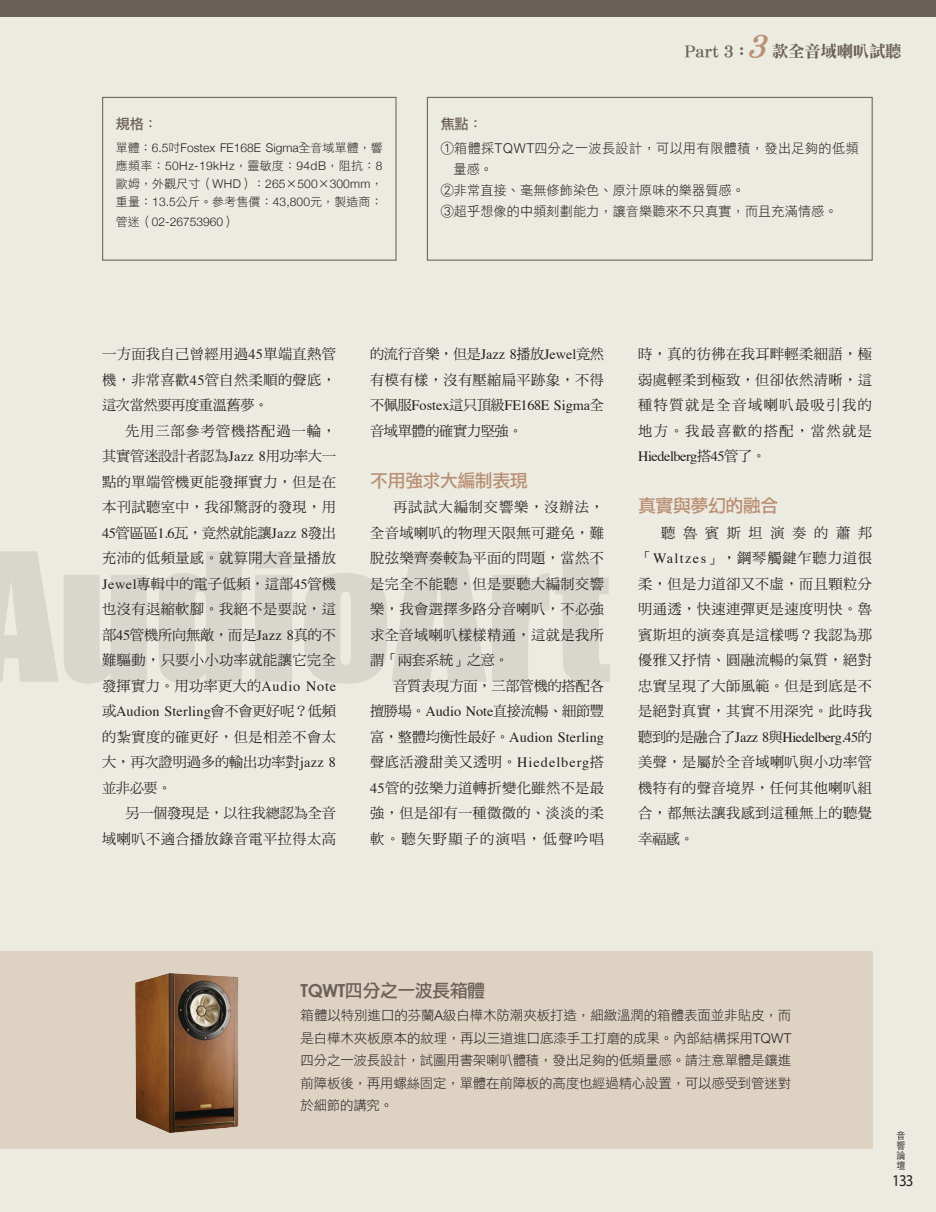
<style>
.page{position:relative;width:936px;height:1212px;background:#fff}
.page>*{position:absolute;margin:0;border:0;box-sizing:border-box;transform-origin:0 0}
.t1{font:165px "Impact";color:#231f20;scale:1.11 1}
.內標{font:18px "DF Li Hei Std W5";letter-spacing:-.03em;color:#ba8f73}
.內文{font:18px "DF Li Hei Std W5";letter-spacing:-.03em;color:#6c6159}
.t2{font:16.5px "DF Li Song Std W7";letter-spacing:-.02em;color:#6c6159}
.t3{font:16.5px "Myriad Pro";color:#231f20;scale:.91 1}
.內文-2{font:14.25px/25.5px "DF Ming Std W5";letter-spacing:.025em;color:#231f20;text-align:justify}
.內文-3{font:14.25px "DF Li Hei Std W5";color:#6c6159}
.t4{font:13.5px/22.5px "DF Li Hei Std W3";letter-spacing:.01em;color:#231f20;text-align:justify}
.t5{font:13.5px/21px "DF Li Hei Std W3";letter-spacing:.035em;color:#231f20}
.t6{font:300 12px/18px "Helvetica Neue";color:#231f20;text-align:justify}
.t7{font:300 9.9px/10.2px "ST Heiti TC";color:#231f20;text-align:justify;scale:.91 1}
.s1{font-family:"DF Li Hei Std W3";font-weight:400}
.s2{font-style:italic;font-size:31.5px;color:#ba8f73}
.s3{font-family:"Helvetica Neue";font-weight:300}
.s4{font-family:"Times"}
.s5{font-family:"Century Gothic";font-weight:700}
</style>
<div class="page">
<div style="left:0;top:0;width:935px;height:1212px;background:#ebebe2"></div>
<div style="left:0;top:0;width:935px;height:17px;background:#6c6159"></div>
<div style="left:0;top:951px;width:872px;height:197px;background:#ded2c2"></div>
<div style="left:427px;top:97px;width:445px;height:164px;border:1px solid #6c6159"></div>
<div style="left:102px;top:97px;width:294px;height:164px;border:1px solid #6c6159"></div>
<img style="left:135px;top:973px;width:104px;height:160px">
<p class="內文-3" style="left:116px;top:117px;width:43px">規格：</p>
<p class="t6" style="left:116px;top:137px;width:268px"><span class="s1">單體：</span>6.5<span class="s1">吋</span>Fostex FE168E Sigma<span class="s1">全音域單體，響應頻率：</span>50Hz-19kHz<span class="s1">，靈敏度：</span>94dB<span class="s1">，阻抗：</span>8<span class="s1">歐姆，外觀尺寸（</span>WHD<span class="s1">）：</span>265<span class="s1">×</span>500<span class="s1">×</span>300mm<span class="s1">，重量：</span>13.5<span class="s1">公斤。參考售價：</span>43,800<span class="s1">元，製造商：</span></p>
<p class="t6" style="left:116px;top:211px;width:121px"><span class="s1">管迷（</span>02-26753960<span class="s1">）</span></p>
<p class="t2" style="left:684px;top:42px;width:219px">Part 3：<span class="s2">3</span>款全音域喇叭試聽</p>
<p class="內文-3" style="left:440px;top:117px;width:43px">焦點：</p>
<p class="t5" style="left:453px;top:137px;width:407px;text-indent:-13px">①箱體採<span class="s3">TQWT</span>四分之一波長設計，可以用有限體積，發出足夠的低頻量感。</p>
<p class="t4" style="left:440px;top:179px;width:306px">②非常直接、毫無修飾染色、原汁原味的樂器質感。</p>
<p class="t4" style="left:440px;top:200px;width:398px">③超乎想像的中頻刻劃能力，讓音樂聽來不只真實，而且充滿情感。</p>
<p class="內文-2" style="left:102px;top:341px;width:235px">一方面我自己曾經用過<span class="s4">45</span>單端直熱管機，非常喜歡<span class="s4">45</span>管自然柔順的聲底，這次當然要再度重溫舊夢。</p>
<p class="內文-2" style="left:102px;top:418px;width:235px;text-indent:23px">先用三部參考管機搭配過一輪，其實管迷設計者認為<span class="s4">Jazz 8</span>用功率大一點的單端管機更能發揮實力，但是在本刊試聽室中，我卻驚訝的發現，用<span class="s4">45</span>管區區<span class="s4">1.6</span>瓦，竟然就能讓<span class="s4">Jazz 8</span>發出充沛的低頻量感。就算開大音量播放<span class="s4">Jewel</span>專輯中的電子低頻，這部<span class="s4">45</span>管機也沒有退縮軟腳。我絕不是要說，這部<span class="s4">45</span>管機所向無敵，而是<span class="s4">Jazz 8</span>真的不難驅動，只要小小功率就能讓它完全發揮實力。用功率更大的<span class="s4">Audio Note</span>或<span class="s4">Audion Sterling</span>會不會更好呢？低頻的紮實度的確更好，但是相差不會太大，再次證明過多的輸出功率對<span class="s4">jazz 8</span>並非必要。</p>
<p class="內文-2" style="left:102px;top:800px;width:235px;text-align:right">另一個發現是，以往我總認為全音<br>域喇叭不適合播放錄音電平拉得太高</p>
<p class="內文-2" style="left:370px;top:341px;width:235px">的流行音樂，但是<span class="s4">Jazz 8</span>播放<span class="s4">Jewel</span>竟然有模有樣，沒有壓縮扁平跡象，不得不佩服<span class="s4">Fostex</span>這只頂級<span class="s4">FE168E Sigma</span>全音域單體的確實力堅強。</p>
<p class="內標" style="left:370px;top:470px;width:159px">不用強求大編制表現</p>
<p class="內文-2" style="left:370px;top:494px;width:235px;text-indent:23px">再試試大編制交響樂，沒辦法，全音域喇叭的物理天限無可避免，難脫弦樂齊奏較為平面的問題，當然不是完全不能聽，但是要聽大編制交響樂，我會選擇多路分音喇叭，不必強求全音域喇叭樣樣精通，這就是我所謂「兩套系統」之意。</p>
<p class="內文-2" style="left:370px;top:673px;width:235px;text-indent:23px">音質表現方面，三部管機的搭配各擅勝場。<span class="s4">Audio Note</span>直接流暢、細節豐富，整體均衡性最好。<span class="s4">Audion Sterling</span>聲底活潑甜美又透明。<span class="s4">Hiedelberg</span>搭<span class="s4">45</span>管的弦樂力道轉折變化雖然不是最強，但是卻有一種微微的、淡淡的柔軟。聽矢野顯子的演唱，低聲吟唱</p>
<h1 class="t1" style="left:-35px;top:489px;width:583px">AudioArt</h1>
<p class="內文-2" style="left:638px;top:341px;width:235px">時，真的彷彿在我耳畔輕柔細語，極弱處輕柔到極致，但卻依然清晰，這種特質就是全音域喇叭最吸引我的地方。我最喜歡的搭配，當然就是<span class="s4">Hiedelberg</span>搭<span class="s4">45</span>管了。</p>
<p class="內標" style="left:638px;top:496px;width:142px">真實與夢幻的融合</p>
<p class="內文-2" style="left:638px;top:520px;width:235px;text-indent:23px">聽魯賓斯坦演奏的蕭邦「<span class="s4">Waltzes</span>」，鋼琴觸鍵乍聽力道很柔，但是力道卻又不虛，而且顆粒分明通透，快速連彈更是速度明快。魯賓斯坦的演奏真是這樣嗎？我認為那優雅又抒情、圓融流暢的氣質，絕對忠實呈現了大師風範。但是到底是不是絕對真實，其實不用深究。此時我聽到的是融合了<span class="s4">Jazz 8</span>與<span class="s4">Hiedelberg.45</span>的美聲，是屬於全音域喇叭與小功率管機特有的聲音境界，任何其他喇叭組合，都無法讓我感到這種無上的聽覺幸福感。</p>
<p class="內文" style="left:300px;top:981px;width:186px"><span class="s5">TQWT</span>四分之一波長箱體</p>
<p class="t4" style="left:300px;top:1004px;width:492px">箱體以特別進口的芬蘭<span class="s3">A</span>級白樺木防潮夾板打造，細緻溫潤的箱體表面並非貼皮，而是白樺木夾板原本的紋理，再以三道進口底漆手工打磨的成果。內部結構採用<span class="s3">TQWT</span>四分之一波長設計，試圖用書架喇叭體積，發出足夠的低頻量感。請注意單體是鑲進前障板後，再用螺絲固定，單體在前障板的高度也經過精心設置，可以感受到管迷對於細節的講究。</p>
<p class="t7" style="left:896px;top:1129px;width:11px">音響論壇</p>
<p class="t3" style="left:892px;top:1170px;width:25px">133</p>
</div>
